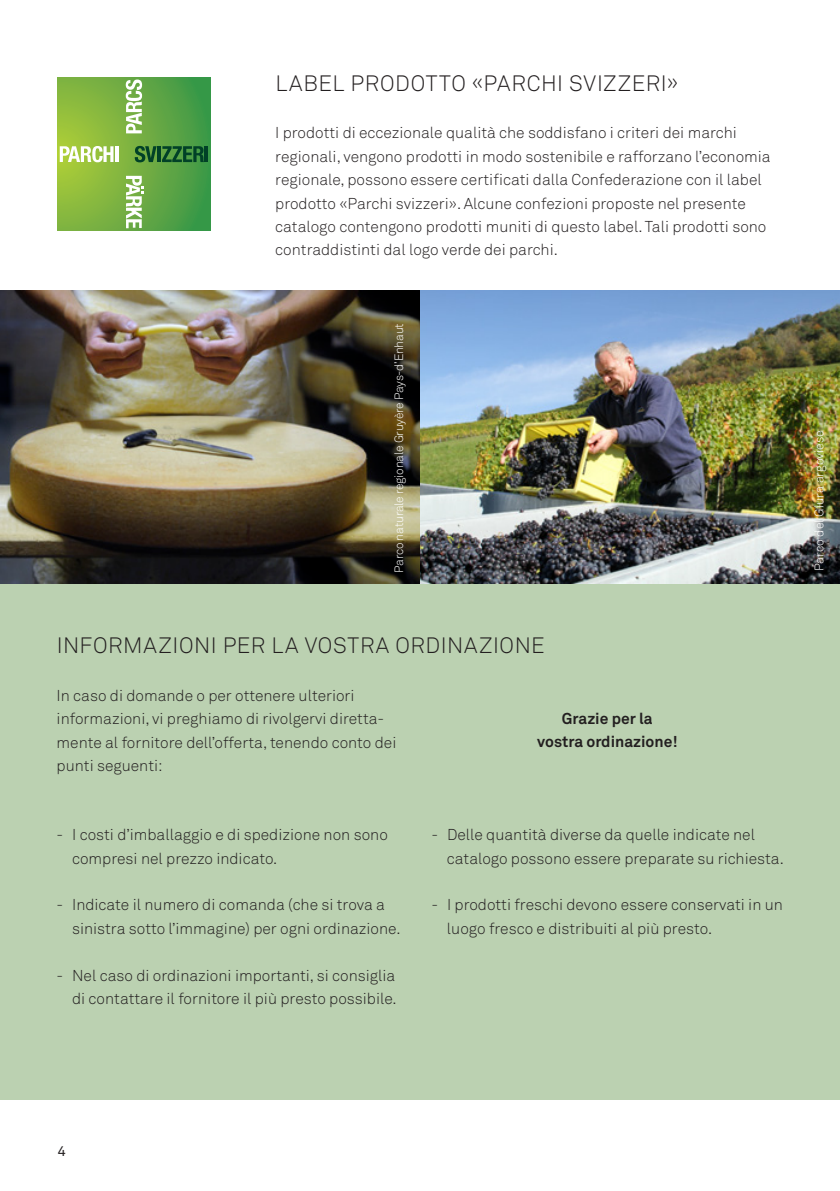
<style>
.page{position:relative;width:840px;height:1191px;background:#fff}
.page>*{position:absolute;margin:0;border:0;box-sizing:border-box;transform-origin:0 0}
.t1{font:300 22px "Akkurat Std";letter-spacing:.03em;color:#231f20}
.t2{font:300 15.6px/23.4px "Akkurat Std";color:#231f20}
.t3{font:700 15.6px/23.4px "Akkurat Std";color:#231f20;text-align:center}
.t4{font:14px "Akkurat Std";color:#231f20}
.t5{font:300 12.4px "Akkurat Std";color:#fff}
.t6{font:300 12px "Akkurat Std";letter-spacing:-.02em;color:#fff}
</style>
<div class="page">
<div style="left:0;top:573px;width:839px;height:526px;background:#bbd1b1"></div>
<svg style="left:57px;top:77px;width:153px;height:154px;background:#6ead42"></svg>
<svg style="left:126px;top:176px;width:17px;height:52px"></svg>
<svg style="left:60px;top:146px;width:53px;height:16px"></svg>
<hr style="left:115px;top:146px;width:3px;height:16px;background:#fff">
<svg style="left:126px;top:80px;width:16px;height:53px"></svg>
<svg style="left:135px;top:146px;width:21px;height:16px"></svg>
<hr style="left:157px;top:146px;width:3px;height:16px;background:#014127">
<svg style="left:162px;top:146px;width:42px;height:16px"></svg>
<hr style="left:205px;top:146px;width:3px;height:16px;background:#014127">
<img style="left:0;top:290px;width:420px;height:293px">
<img style="left:420px;top:290px;width:419px;height:293px">
<h1 class="t1" style="left:275px;top:71px;width:404px">LABEL PRODOTTO «PARCHI SVIZZERI»</h1>
<p class="t2" style="left:275px;top:121px;width:496px">I prodotti di eccezionale qualità che soddisfano i criteri dei marchi regionali, vengono prodotti in modo sostenibile e rafforzano l’economia regionale, possono essere certificati dalla Confederazione con il label prodotto «Parchi svizzeri». Alcune confezioni proposte nel presente catalogo contengono prodotti muniti di questo label. Tali prodotti sono contraddistinti dal logo verde dei parchi.</p>
<p class="t6" style="left:391px;top:573px;width:251px;rotate:-90deg">Parco naturale regionale Gruyère Pays-d’Enhaut</p>
<h1 class="t1" style="left:57px;top:632px;width:489px">INFORMAZIONI PER LA VOSTRA ORDINAZIONE</h1>
<p class="t2" style="left:57px;top:683px;width:341px">In caso di domande o per ottenere ulteriori informazioni, vi preghiamo di rivolgervi diretta&shy;mente al fornitore dell’offerta, tenendo conto dei punti seguenti:</p>
<p class="t2" style="left:72px;top:823px;width:317px;text-indent:-16px">- I costi d’imballaggio e di spedizione non sono compresi nel prezzo indicato.</p>
<p class="t2" style="left:72px;top:893px;width:330px;text-indent:-16px">- Indicate il numero di comanda (che si trova a sinistra sotto l’immagine) per ogni ordinazione.</p>
<p class="t2" style="left:56px;top:963px;width:341px;text-align:right">- Nel caso di ordinazioni importanti, si consiglia di contattare il fornitore il più presto possibile.</p>
<p class="t3" style="left:537px;top:706px;width:142px">Grazie per la vostra ordinazione!</p>
<p class="t2" style="left:446px;top:823px;width:338px;text-indent:-16px">- Delle quantità diverse da quelle indicate nel catalogo possono essere preparate su richiesta.</p>
<p class="t2" style="left:446px;top:893px;width:337px;text-indent:-16px">- I prodotti freschi devono essere conservati in un luogo fresco e distribuiti al più presto.</p>
<p class="t5" style="left:811px;top:571px;width:143px;rotate:-90deg">Parco del Giura argoviese</p>
<p class="t4" style="left:58px;top:1142px;width:9px">4</p>
</div>
